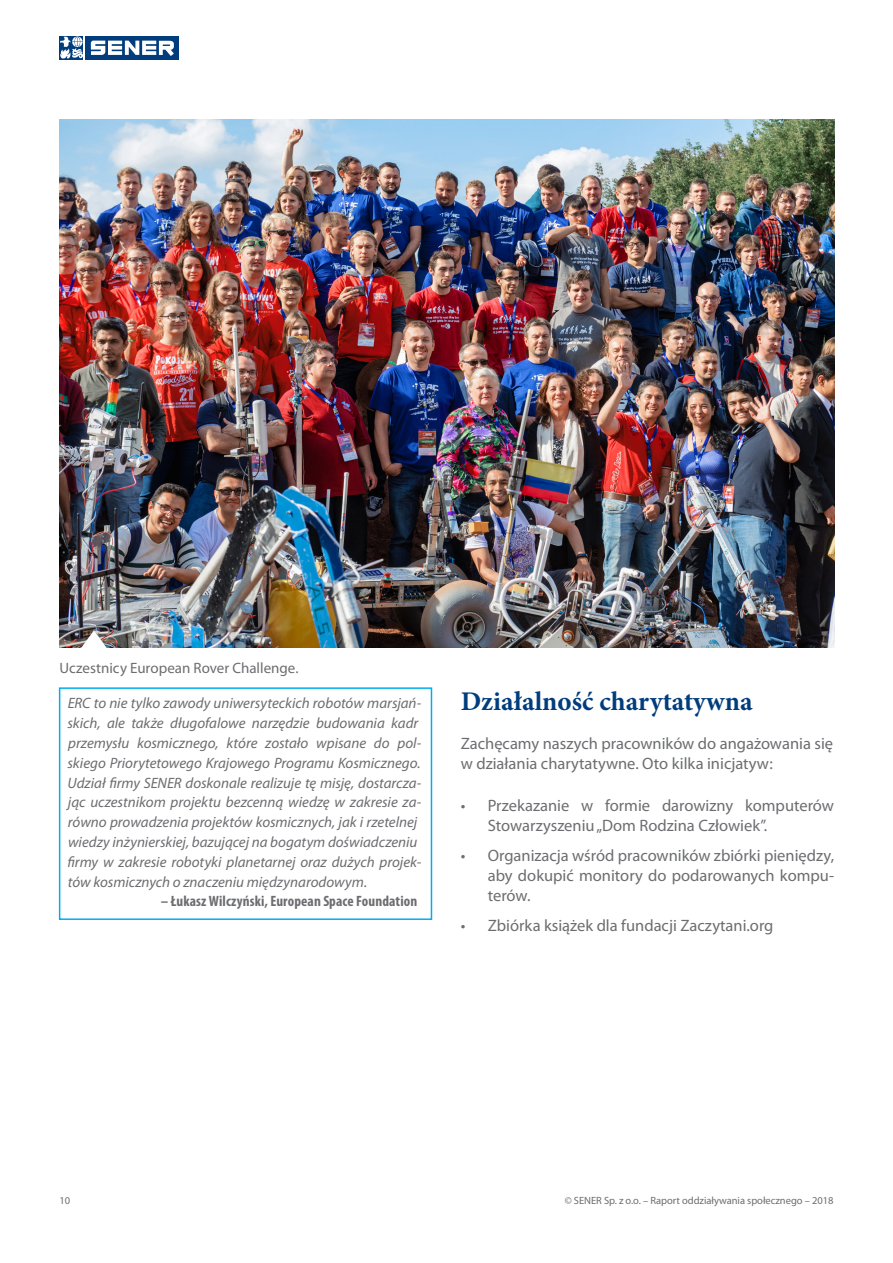
<style>
.page{position:relative;width:893px;height:1263px;background:#fff}
.page>*{position:absolute;margin:0;border:0;box-sizing:border-box;transform-origin:0 0}
.t1{font:700 27px "Minion Pro";color:#013d7d}
.t2{font:16.5px/19.8px "Myriad Pro";color:#6c6d70}
.t3{font:italic 15px/19.8px "Myriad Pro";color:#6c6d70}
.t4{font:700 condensed 15px "Myriad Pro";letter-spacing:.005em;color:#6c6d70}
.t5{font:15px "Myriad Pro";color:#6c6d70}
.t6{font:10.5px "Myriad Pro";color:#6c6d70}
</style>
<div class="page">
<div style="left:85px;top:36px;width:94px;height:24px;background:#013d7d"></div>
<svg style="left:91px;top:41px;width:83px;height:15px"></svg>
<svg style="left:60px;top:36px;width:23px;height:24px"></svg>
<img style="left:60px;top:119px;width:774px;height:528px">
<div style="left:59px;top:687px;width:373px;height:233px;border:2px solid #00aeef"></div>
<svg style="left:69px;top:630px;width:50px;height:18px"></svg>
<p class="t5" style="left:60px;top:659px;width:240px">Uczestnicy European Rover Challenge.</p>
<p class="t3" style="left:67px;top:693px;width:355px">ERC to nie tylko zawody uniwersyteckich robotów marsjań&shy;skich, ale także długofalowe narzędzie budowania kadr przemysłu kosmicznego, które zostało wpisane do pol&shy;skiego Priorytetowego Krajowego Programu Kosmicznego.<br>Udział firmy SENER doskonale realizuje tę misję, dostarcza&shy;jąc uczestnikom projektu bezcenną wiedzę w zakresie za&shy;równo prowadzenia projektów kosmicznych, jak i rzetelnej wiedzy inżynierskiej, bazującej na bogatym doświadczeniu firmy w zakresie robotyki planetarnej oraz dużych projek&shy;tów kosmicznych o znaczeniu międzynarodowym.</p>
<p class="t4" style="left:161px;top:892px;width:258px">– Łukasz Wilczyński, European Space Foundation</p>
<p class="t1" style="left:461px;top:682px;width:293px">Działalność charytatywna</p>
<p class="t2" style="left:461px;top:733px;width:374px">Zachęcamy naszych pracowników do angażowania się w działania charytatywne. Oto kilka inicjatyw:</p>
<p class="t2" style="left:488px;top:796px;width:348px;text-indent:-27px">• Przekazanie w formie darowizny komputerów<br>Stowarzyszeniu „Dom Rodzina Człowiek”.</p>
<p class="t2" style="left:488px;top:845px;width:348px;text-align:justify;text-indent:-27px">• Organizacja wśród pracowników zbiórki pieniędzy, aby dokupić monitory do podarowanych kompu&shy;terów.</p>
<p class="t2" style="left:461px;top:915px;width:314px">• Zbiórka książek dla fundacji Zaczytani.org</p>
<p class="t6" style="left:60px;top:1193px;width:12px">10</p>
<p class="t6" style="left:565px;top:1193px;width:270px">© SENER Sp. z o.o. – Raport oddziaływania społecznego – 2018</p>
</div>
